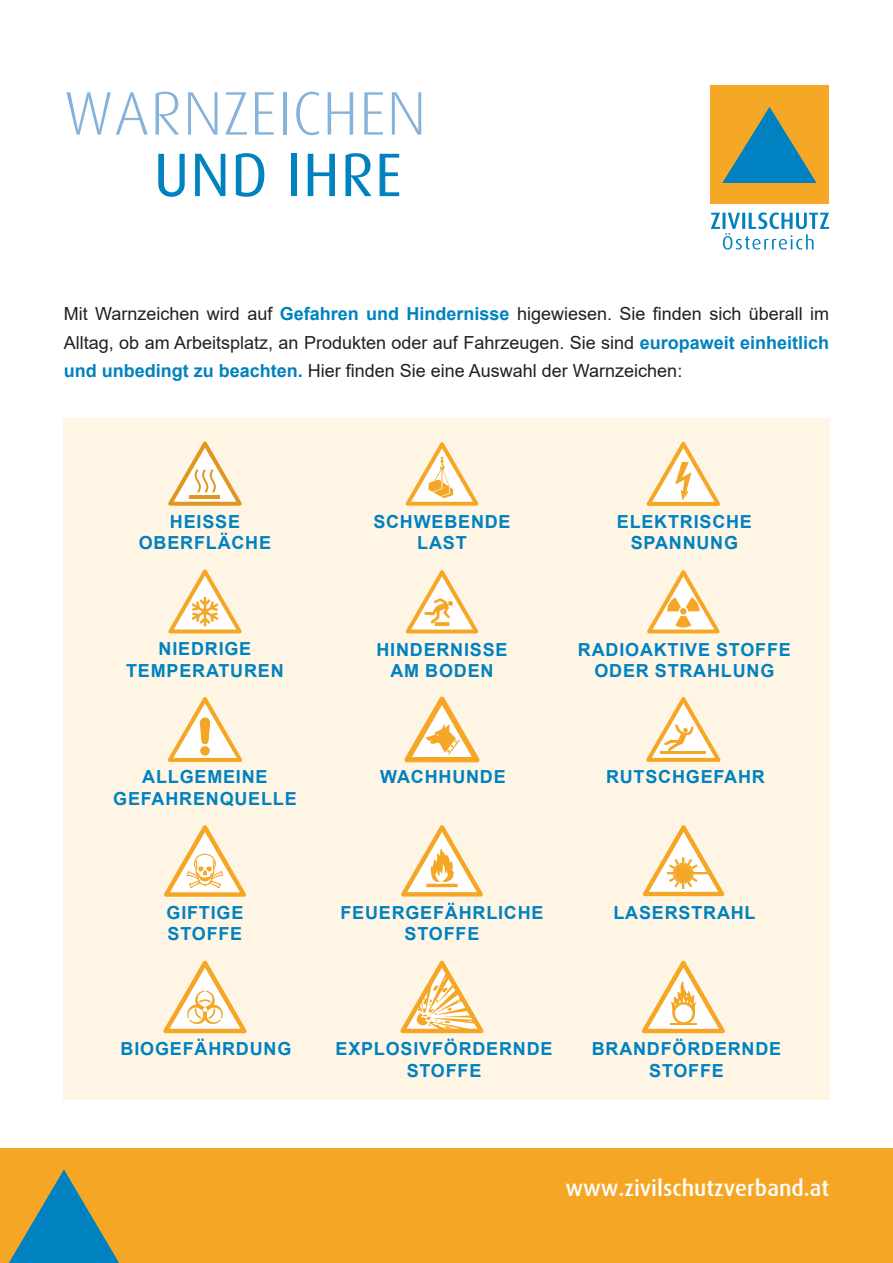
<style>
.page{position:relative;width:893px;height:1263px;background:#fff}
.page>*{position:absolute;margin:0;border:0;box-sizing:border-box;transform-origin:0 0}
.t1{font:300 61.5px "Dax";letter-spacing:.015em;color:#86b3db}
.t2{font:61.5px "Dax";letter-spacing:.015em;color:#0081c0}
.t3{font:500 22.5px "Dax";color:#fff}
.t4{font:700 18px/21.6px "Arial";letter-spacing:.045em;color:#0081c1;text-align:center}
.t5{font:18px/28.5px "Arial";color:#231f20;text-align:justify}
.s1{font-weight:700;color:#0081c0}
</style>
<div class="page">
<div style="left:63px;top:418px;width:766px;height:682px;background:#fef5e5"></div>
<div style="left:0;top:1148px;width:893px;height:115px;background:#f5a625"></div>
<div style="left:710px;top:85px;width:119px;height:119px;background:#f5a726"></div>
<svg style="left:722px;top:107px;width:95px;height:76px"></svg>
<svg style="left:711px;top:212px;width:118px;height:38px"></svg>
<svg style="left:168px;top:441px;width:74px;height:65px"></svg>
<svg style="left:406px;top:442px;width:72px;height:64px"></svg>
<svg style="left:647px;top:442px;width:73px;height:64px"></svg>
<svg style="left:168px;top:569px;width:74px;height:64px"></svg>
<svg style="left:406px;top:570px;width:72px;height:63px"></svg>
<svg style="left:647px;top:570px;width:73px;height:63px"></svg>
<svg style="left:168px;top:697px;width:74px;height:65px"></svg>
<svg style="left:405px;top:697px;width:74px;height:65px"></svg>
<svg style="left:401px;top:825px;width:82px;height:71px"></svg>
<svg style="left:646px;top:697px;width:75px;height:65px"></svg>
<svg style="left:643px;top:825px;width:81px;height:71px"></svg>
<svg style="left:163px;top:961px;width:84px;height:72px"></svg>
<svg style="left:164px;top:825px;width:82px;height:72px"></svg>
<svg style="left:400px;top:961px;width:83px;height:72px"></svg>
<svg style="left:642px;top:961px;width:83px;height:72px"></svg>
<hr style="left:670px;top:1023px;width:27px;height:2px;background:#f5a625">
<svg style="left:9px;top:1169px;width:110px;height:94px"></svg>
<h1 class="t1" style="left:64px;top:80px;width:364px">WARNZEICHEN</h1>
<h1 class="t2" style="left:154px;top:141px;width:250px">UND IHRE</h1>
<p class="t5" style="left:64px;top:299px;width:767px">Mit Warnzeichen wird auf <span class="s1">Gefahren und Hindernisse</span> higewiesen. Sie finden sich überall im Alltag, ob am Arbeitsplatz, an Produkten oder auf Fahrzeugen. Sie sind <span class="s1">europaweit einheitlich und unbedingt zu beachten.</span> Hier finden Sie eine Auswahl der Warnzeichen:</p>
<p class="t4" style="left:139px;top:511px;width:134px">HEISSE<br>OBERFLÄCHE</p>
<p class="t4" style="left:373px;top:511px;width:139px">SCHWEBENDE<br>LAST</p>
<p class="t4" style="left:617px;top:511px;width:137px">ELEKTRISCHE<br>SPANNUNG</p>
<p class="t4" style="left:126px;top:638px;width:159px">NIEDRIGE<br>TEMPERATUREN</p>
<p class="t4" style="left:376px;top:639px;width:133px">HINDERNISSE<br>AM BODEN</p>
<p class="t4" style="left:578px;top:639px;width:214px">RADIOAKTIVE STOFFE<br>ODER STRAHLUNG</p>
<p class="t4" style="left:113px;top:766px;width:185px">ALLGEMEINE<br>GEFAHRENQUELLE</p>
<p class="t4" style="left:380px;top:766px;width:127px">WACHHUNDE</p>
<p class="t4" style="left:606px;top:766px;width:160px">RUTSCHGEFAHR</p>
<p class="t4" style="left:167px;top:902px;width:78px;text-align:left">GIFTIGE<br>STOFFE</p>
<p class="t4" style="left:340px;top:902px;width:205px">FEUERGEFÄHRLICHE<br>STOFFE</p>
<p class="t4" style="left:613px;top:902px;width:144px">LASERSTRAHL</p>
<p class="t4" style="left:121px;top:1038px;width:172px">BIOGEFÄHRDUNG</p>
<p class="t4" style="left:335px;top:1038px;width:218px">EXPLOSIVFÖRDERNDE<br>STOFFE</p>
<p class="t4" style="left:592px;top:1038px;width:191px">BRANDFÖRDERNDE<br>STOFFE</p>
<p class="t3" style="left:565px;top:1176px;width:265px">www.zivilschutzverband.at</p>
</div>
